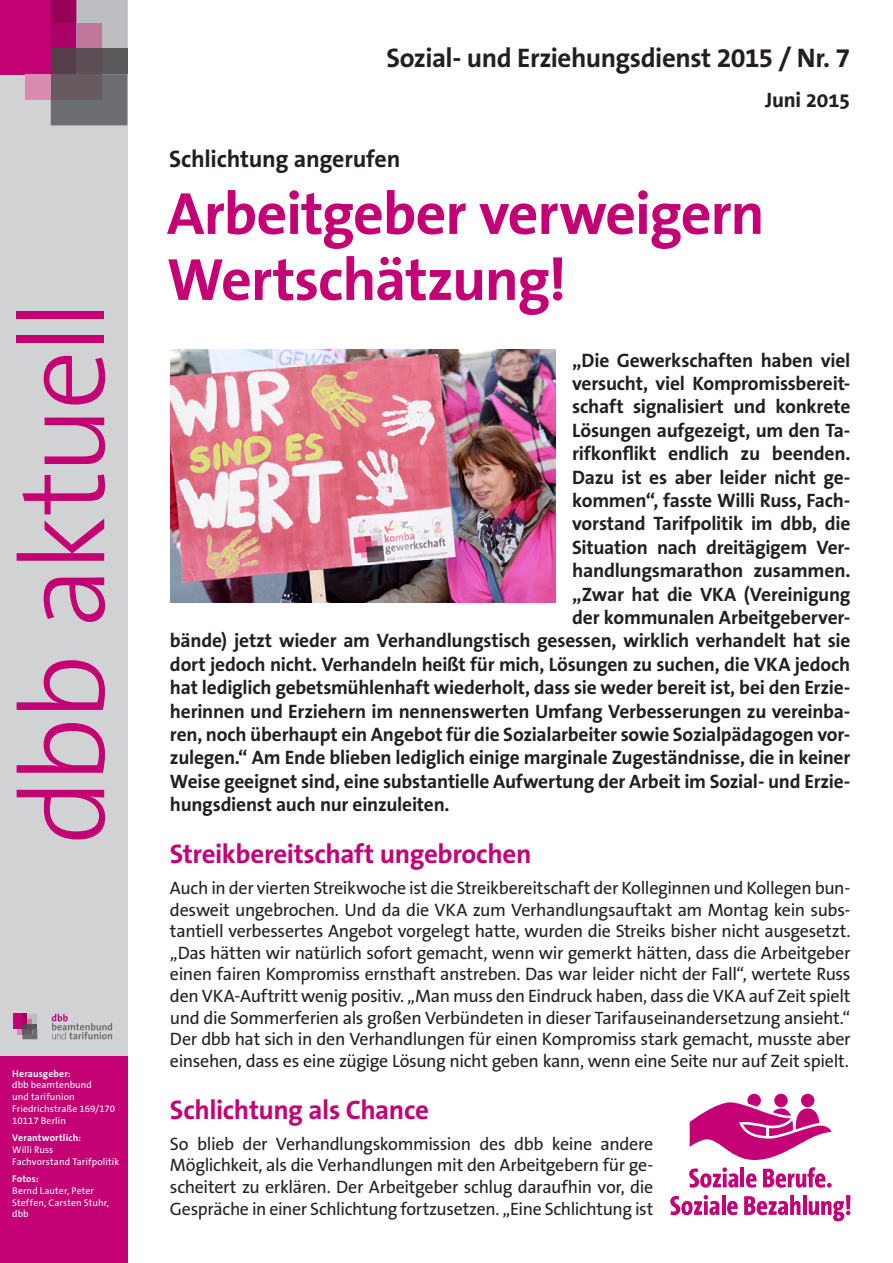
<style>
.page{position:relative;width:893px;height:1263px;background:#fff}
.page>*{position:absolute;margin:0;border:0;box-sizing:border-box;transform-origin:0 0}
.Seitenhead_80pt{font:300 120px "The Sans B3";letter-spacing:-.045em;color:#c30175}
.Überschrift{font:700 60px/66px "The Sans B7";letter-spacing:-.02em;color:#c30175}
.Zwischenüberschrift{font:700 27px "The Sans B7";letter-spacing:-.015em;color:#c30175}
.Dachzeile{font:700 27px "The Sans B7";letter-spacing:-.02em;color:#231f20}
.Dachzeile-2{font:700 24px "The Sans B7";letter-spacing:-.01em;color:#231f20}
.Dachzeile-3{font:700 21px "The Sans Office";letter-spacing:-.015em;color:#231f20}
.Einleitung{font:700 19.5px "The Sans B7";letter-spacing:-.01em;color:#231f20}
.Fliesstext{font:18px/21.6px "The Sans B5 Plain";letter-spacing:-.02em;color:#231f20;text-align:justify}
.Herausgeber{font:9.75px/11.7px "The Sans B5 Plain";letter-spacing:.01em;color:#fff}
.Herausgeber-2{font:700 9.75px "The Sans B7";letter-spacing:.015em;color:#fff}
.s1{font-family:"The Sans B7";font-weight:700}
</style>
<div class="page">
<div style="left:0;top:0;width:127px;height:1263px;background:#d1d2d4"></div>
<div style="left:0;top:0;width:51px;height:74px;background:#c30175"></div>
<div style="left:51px;top:0;width:25px;height:23px;background:#970059"></div>
<div style="left:51px;top:23px;width:25px;height:26px;background:#ac0167"></div>
<div style="left:51px;top:49px;width:25px;height:25px;background:#573e4b"></div>
<svg style="left:76px;top:0;width:51px;height:49px;background:#baa8b3"></svg>
<div style="left:76px;top:49px;width:26px;height:25px;background:#5c5056"></div>
<div style="left:102px;top:49px;width:25px;height:25px;background:#5a5a5d"></div>
<svg style="left:51px;top:74px;width:76px;height:51px;background:#6a666b"></svg>
<div style="left:25px;top:74px;width:26px;height:26px;background:#dc8bb0"></div>
<div style="left:0;top:1056px;width:127px;height:207px;background:#c30175"></div>
<svg style="left:52px;top:1014px;width:60px;height:25px"></svg>
<div style="left:13px;top:1014px;width:9px;height:15px;background:#c30175"></div>
<svg style="left:18px;top:1014px;width:19px;height:25px"></svg>
<img style="left:170px;top:349px;width:385px;height:253px">
<svg style="left:689px;top:1167px;width:49px;height:21px"></svg>
<hr style="left:740px;top:1167px;width:4px;height:20px;background:#c30175">
<svg style="left:746px;top:1173px;width:10px;height:15px"></svg>
<svg style="left:763px;top:1167px;width:69px;height:21px"></svg>
<svg style="left:670px;top:1195px;width:49px;height:20px"></svg>
<hr style="left:722px;top:1195px;width:3px;height:20px;background:#c30175">
<svg style="left:727px;top:1201px;width:11px;height:14px"></svg>
<svg style="left:744px;top:1195px;width:56px;height:20px"></svg>
<hr style="left:803px;top:1195px;width:3px;height:20px;background:#c30175">
<svg style="left:809px;top:1195px;width:41px;height:26px"></svg>
<svg style="left:690px;top:1094px;width:142px;height:66px"></svg>
<p class="Seitenhead_80pt" style="left:-1px;top:845px;width:547px;rotate:-90deg">dbb aktuell</p>
<p class="Herausgeber-2" style="left:12px;top:1068px;width:60px">Herausgeber:</p>
<p class="Herausgeber" style="left:12px;top:1079px;width:81px">dbb beamtenbund und tarifunion</p>
<p class="Herausgeber" style="left:12px;top:1103px;width:105px">Friedrichstraße 169/170</p>
<p class="Herausgeber" style="left:12px;top:1115px;width:55px">10117 Berlin</p>
<p class="Herausgeber-2" style="left:12px;top:1133px;width:70px">Verantwortlich:</p>
<p class="Herausgeber" style="left:12px;top:1144px;width:43px">Willi Russ</p>
<p class="Herausgeber" style="left:12px;top:1156px;width:108px">Fachvorstand Tarifpolitik</p>
<p class="Herausgeber" style="left:12px;top:1173px;width:98px"><span class="s1">Fotos:<br></span>Bernd Lauter, Peter<br>Steffen, Carsten Stuhr, dbb</p>
<p class="Dachzeile" style="left:386px;top:44px;width:465px">Sozial- und Erziehungsdienst 2015 / Nr. 7</p>
<p class="Dachzeile-3" style="left:765px;top:89px;width:87px">Juni 2015</p>
<p class="Dachzeile-2" style="left:169px;top:145px;width:233px">Schlichtung angerufen</p>
<p class="Überschrift" style="left:167px;top:182px;width:599px">Arbeitgeber verweigern<br>Wertschätzung!</p>
<p class="Einleitung" style="left:572px;top:349px;width:280px">„Die Gewerkschaften haben viel</p>
<p class="Einleitung" style="left:572px;top:373px;width:280px">versucht, viel Kompromissbereit-</p>
<p class="Einleitung" style="left:572px;top:396px;width:280px">schaft signalisiert und konkrete</p>
<p class="Einleitung" style="left:572px;top:420px;width:280px">Lösungen aufgezeigt, um den Ta-</p>
<p class="Einleitung" style="left:572px;top:443px;width:280px">rifkonflikt endlich zu beenden.</p>
<p class="Einleitung" style="left:572px;top:466px;width:280px">Dazu ist es aber leider nicht ge-</p>
<p class="Einleitung" style="left:572px;top:490px;width:280px">kommen“, fasste Willi Russ, Fach-</p>
<p class="Einleitung" style="left:572px;top:513px;width:280px">vorstand Tarifpolitik im dbb, die</p>
<p class="Einleitung" style="left:572px;top:537px;width:280px">Situation nach dreitägigem Ver-</p>
<p class="Einleitung" style="left:572px;top:560px;width:280px">handlungsmarathon zusammen.</p>
<p class="Einleitung" style="left:572px;top:583px;width:280px">„Zwar hat die VKA (Vereinigung</p>
<p class="Einleitung" style="left:572px;top:607px;width:280px">der kommunalen Arbeitgeberver-</p>
<p class="Einleitung" style="left:170px;top:630px;width:682px">bände) jetzt wieder am Verhandlungstisch gesessen, wirklich verhandelt hat sie</p>
<p class="Einleitung" style="left:170px;top:654px;width:682px">dort jedoch nicht. Verhandeln heißt für mich, Lösungen zu suchen, die VKA jedoch</p>
<p class="Einleitung" style="left:170px;top:677px;width:682px">hat lediglich gebetsmühlenhaft wiederholt, dass sie weder bereit ist, bei den Erzie-</p>
<p class="Einleitung" style="left:170px;top:700px;width:682px">herinnen und Erziehern im nennenswerten Umfang Verbesserungen zu vereinba-</p>
<p class="Einleitung" style="left:170px;top:724px;width:682px">ren, noch überhaupt ein Angebot für die Sozialarbeiter sowie Sozialpädagogen vor-</p>
<p class="Einleitung" style="left:170px;top:747px;width:682px">zulegen.“ Am Ende blieben lediglich einige marginale Zugeständnisse, die in keiner</p>
<p class="Einleitung" style="left:170px;top:771px;width:682px">Weise geeignet sind, eine substantielle Aufwertung der Arbeit im Sozial- und Erzie-</p>
<p class="Einleitung" style="left:170px;top:794px;width:281px">hungsdienst auch nur einzuleiten.</p>
<p class="Zwischenüberschrift" style="left:170px;top:840px;width:363px">Streikbereitschaft ungebrochen</p>
<p class="Fliesstext" style="left:170px;top:878px;width:682px">Auch in der vierten Streikwoche ist die Streikbereitschaft der Kolleginnen und Kollegen bun&shy;desweit ungebrochen. Und da die VKA zum Verhandlungsauftakt am Montag kein subs&shy;tantiell verbessertes Angebot vorgelegt hatte, wurden die Streiks bisher nicht ausgesetzt. „Das hätten wir natürlich sofort gemacht, wenn wir gemerkt hätten, dass die Arbeitgeber einen fairen Kompromiss ernsthaft anstreben. Das war leider nicht der Fall“, wertete Russ den VKA-Auftritt wenig positiv. „Man muss den Eindruck haben, dass die VKA auf Zeit spielt und die Sommerferien als großen Verbündeten in dieser Tarifauseinandersetzung ansieht.“ Der dbb hat sich in den Verhandlungen für einen Kompromiss stark gemacht, musste aber einsehen, dass es eine zügige Lösung nicht geben kann, wenn eine Seite nur auf Zeit spielt.</p>
<p class="Zwischenüberschrift" style="left:170px;top:1095px;width:260px">Schlichtung als Chance</p>
<p class="Fliesstext" style="left:170px;top:1133px;width:485px">So blieb der Verhandlungskommission des dbb keine andere Möglichkeit, als die Verhandlungen mit den Arbeitgebern für ge&shy;scheitert zu erklären. Der Arbeitgeber schlug daraufhin vor, die Gespräche in einer Schlichtung fortzusetzen. „Eine Schlichtung ist</p>
</div>
